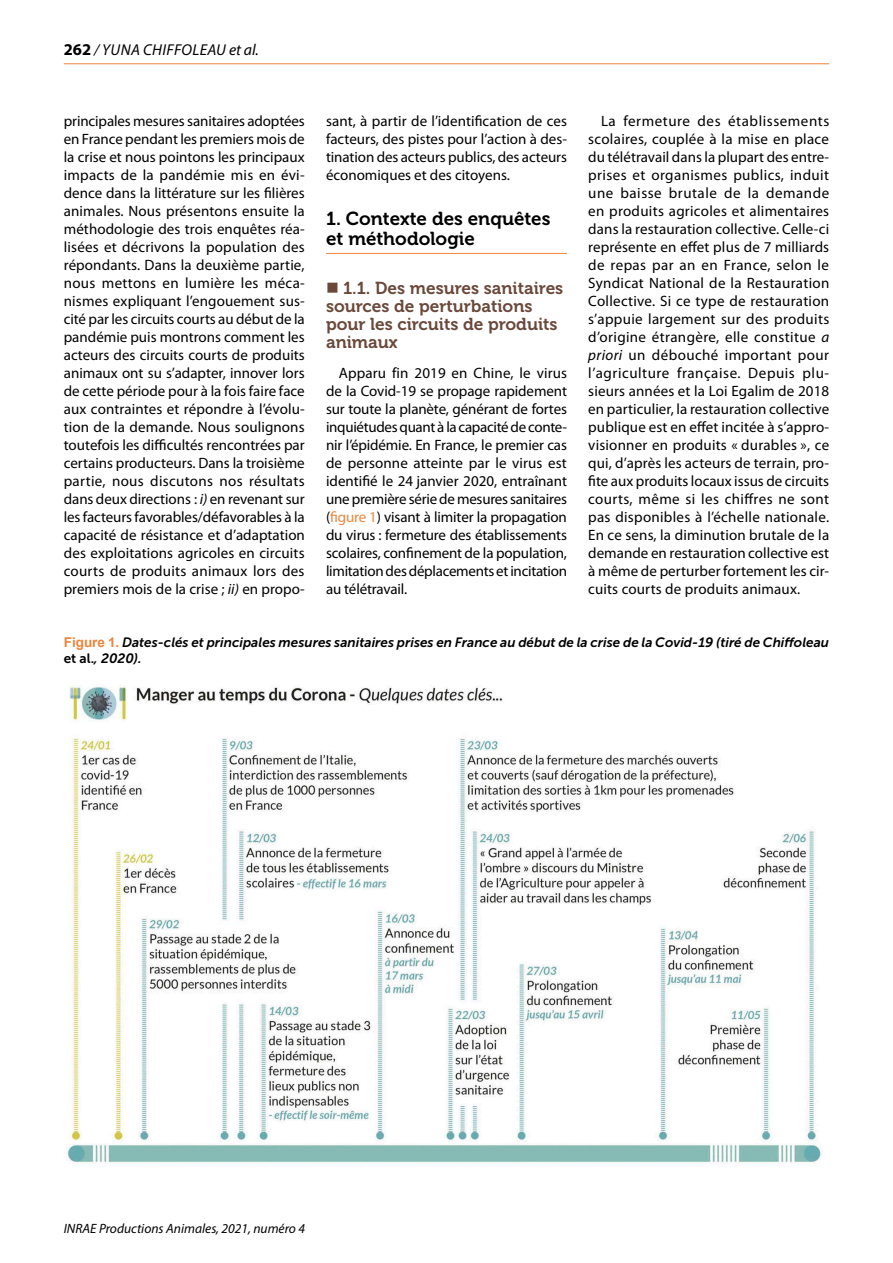
<style>
.page{position:relative;width:893px;height:1263px;background:#fff}
.page>*{position:absolute;margin:0;border:0;box-sizing:border-box;transform-origin:0 0}
.t1{font:18.75px/19.5px "Museo 700";color:#000}
.t2{font:17.25px/18px "Museo 700";color:#6a493b}
.t3{font:italic 15.75px "Myriad Pro";color:#000}
.t4{font:15px/18px "Myriad Pro";color:#000;text-align:justify}
.t5{font:italic 13.5px/15.8px "Museo Sans 700";color:#000}
.t6{font:italic 13.5px "Myriad Pro";color:#000}
.s1{font-weight:700;font-style:normal;font-size:16.5px}
.s2{font-style:italic}
.s3{color:#ed853c}
.s4{font-family:"Arial";font-weight:700;font-style:normal;color:#ed853c}
.s5{font-style:normal}
</style>
<div class="page">
<hr style="left:64px;top:63px;width:765px;height:1px;background:#ed853c">
<hr style="left:326px;top:253px;width:241px;height:1px;background:#ed853c">
<img style="left:67px;top:686px;width:758px;height:479px">
<p class="t3" style="left:64px;top:40px;width:57px"><span class="s1">262</span> / Yuna</p>
<p class="t3" style="left:143px;top:40px;width:10px">chiffoleau</p>
<p class="t3" style="left:229px;top:40px;width:31px">et al.</p>
<p class="t4" style="left:64px;top:112px;width:243px">principales mesures sanitaires adoptées en France pendant les premiers mois de la crise et nous pointons les principaux impacts de la pandémie mis en évi&shy;dence dans la littérature sur les filières animales. Nous présentons ensuite la méthodologie des trois enquêtes réa&shy;lisées et décrivons la population des répondants. Dans la deuxième partie, nous mettons en lumière les méca&shy;nismes expliquant l’engouement sus&shy;cité par les circuits courts au début de la pandémie puis montrons comment les acteurs des circuits courts de produits animaux ont su s’adapter, innover lors de cette période pour à la fois faire face aux contraintes et répondre à l’évolu&shy;tion de la demande. Nous soulignons toutefois les difficultés rencontrées par certains producteurs. Dans la troisième partie, nous discutons nos résultats dans deux directions : <span class="s2">i)</span> en revenant sur les facteurs favorables/défavorables à la capacité de résistance et d’adaptation des exploitations agricoles en circuits courts de produits animaux lors des premiers mois de la crise ; <span class="s2">ii)</span> en propo-</p>
<p class="t4" style="left:326px;top:112px;width:243px">sant, à partir de l’identification de ces facteurs, des pistes pour l’action à des&shy;tination des acteurs publics, des acteurs économiques et des citoyens.</p>
<p class="t1" style="left:326px;top:209px;width:226px">1. Contexte des enquêtes et méthodologie</p>
<p class="t2" style="left:326px;top:280px;width:239px;text-indent:17px">1.1. Des mesures sanitaires sources de perturbations pour les circuits de produits animaux</p>
<p class="t4" style="left:326px;top:364px;width:243px;text-indent:13px">Apparu fin 2019 en Chine, le virus de la Covid-19 se propage rapidement sur toute la planète, générant de fortes inquiétudes quant à la capacité de conte&shy;nir l’épidémie. En France, le premier cas de personne atteinte par le virus est identifié le 24 janvier 2020, entraînant une première série de mesures sanitaires (<span class="s3">figure 1</span>) visant à limiter la propagation du virus : fermeture des établissements scolaires, confinement de la population, limitation des déplacements et incitation au télétravail.</p>
<p class="t4" style="left:588px;top:112px;width:243px;text-indent:13px">La fermeture des établissements scolaires, couplée à la mise en place du télétravail dans la plupart des entre&shy;prises et organismes publics, induit une baisse brutale de la demande en produits agricoles et alimentaires dans la restauration collective. Celle-ci représente en effet plus de 7 milliards de repas par an en France, selon le Syndicat National de la Restauration Collective. Si ce type de restauration s’appuie largement sur des produits d’origine étrangère, elle constitue <span class="s2">a priori</span> un débouché important pour l’agriculture française. Depuis plu&shy;sieurs années et la Loi Egalim de 2018 en particulier, la restauration collective publique est en effet incitée à s’appro&shy;visionner en produits « durables », ce qui, d’après les acteurs de terrain, pro&shy;fite aux produits locaux issus de circuits courts, même si les chiffres ne sont pas disponibles à l’échelle nationale.<br>En ce sens, la diminution brutale de la demande en restauration collective est à même de perturber fortement les cir&shy;cuits courts de produits animaux.</p>
<p class="t5" style="left:64px;top:635px;width:767px"><span class="s4">Figure 1.</span> Dates-clés et principales mesures sanitaires prises en France au début de la crise de la Covid-19 (tiré de Chiffoleau <span class="s5">et al.</span>, 2020).</p>
<p class="t6" style="left:64px;top:1220px;width:243px">INRAE Productions Animales, 2021, numéro 4</p>
</div>
